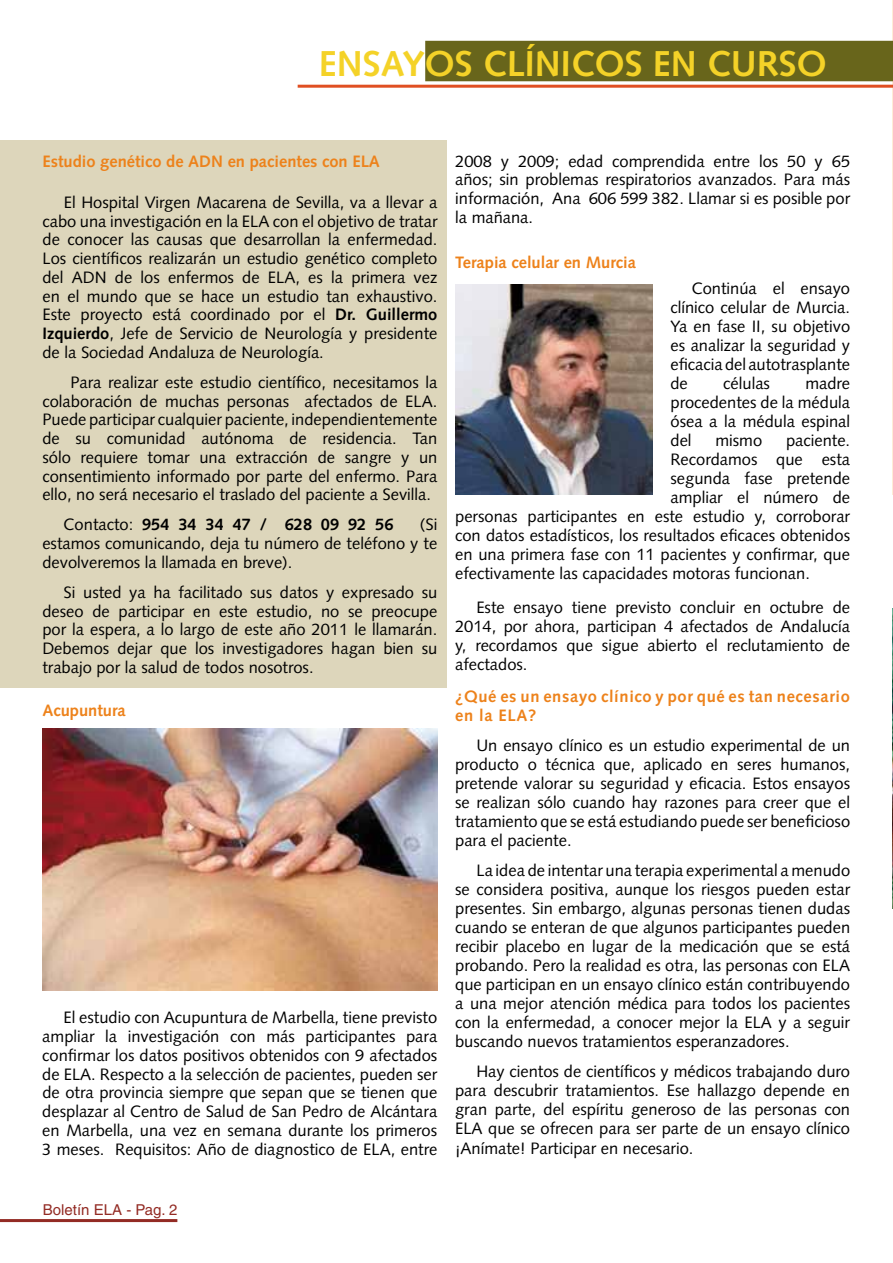
<style>
.page{position:relative;width:893px;height:1263px;background:#fff}
.page>*{position:absolute;margin:0;border:0;box-sizing:border-box;transform-origin:0 0}
.t1{font:700 36px "Syntax";color:#f4d228}
.t2{font:16.5px/18.8px "Syntax";color:#000;text-align:justify}
.t3{font:700 16.5px "Syntax";color:#ed821b}
.t4{font:700 16.5px/18.9px "Syntax";letter-spacing:.04em;color:#ed821b}
.t5{font:700 16.5px "Syntax";color:#000}
.t6{font:15px "Helvetica";color:#932b24}
.s1{font-weight:700}
.s2{font-weight:400}
</style>
<div class="page">
<div style="left:0;top:140px;width:446px;height:548px;background:#ddd6bb"></div>
<div style="left:425px;top:41px;width:468px;height:40px;background:#68651b"></div>
<hr style="left:298px;top:85px;width:595px;height:3px;background:#e04f22">
<img style="left:43px;top:729px;width:394px;height:262px">
<img style="left:455px;top:285px;width:198px;height:209px">
<img style="left:892px;top:609px;width:1px;height:300px">
<hr style="left:0;top:1219px;width:177px;height:3px;background:#932b24">
<h1 class="t1" style="left:319px;top:43px;width:509px">ENSAYOS CLÍNICOS EN CURSO</h1>
<p class="t3" style="left:43px;top:152px;width:339px">Estudio genético de ADN en pacientes con ELA</p>
<p class="t2" style="left:42px;top:193px;width:397px;text-indent:21px">El Hospital Virgen Macarena de Sevilla, va a llevar a cabo una investigación en la ELA con el objetivo de tratar de conocer las causas que desarrollan la enfermedad.<br>Los científicos realizarán un estudio genético completo del ADN de los enfermos de ELA, es la primera vez en el mundo que se hace un estudio tan exhaustivo.<br>Este proyecto está coordinado por el <span class="s1">Dr. Guillermo Izquierdo</span>, Jefe de Servicio de Neurología y presidente de la Sociedad Andaluza de Neurología.</p>
<p class="t2" style="left:42px;top:373px;width:396px;text-indent:28px">Para realizar este estudio científico, necesitamos la colaboración de muchas personas afectados de ELA.<br>Puede participar cualquier paciente, independientemente de su comunidad autónoma de residencia. Tan sólo requiere tomar una extracción de sangre y un consentimiento informado por parte del enfermo. Para ello, no será necesario el traslado del paciente a Sevilla.</p>
<p class="t5" style="left:64px;top:515px;width:331px"><span class="s2">Contacto:</span> 954 34 34 47 / 628 09 92 56</p>
<p class="t2" style="left:42px;top:515px;width:396px;text-indent:378px">(Si estamos comunicando, deja tu número de teléfono y te devolveremos la llamada en breve).</p>
<p class="t2" style="left:42px;top:583px;width:396px;text-indent:21px">Si usted ya ha facilitado sus datos y expresado su deseo de participar en este estudio, no se preocupe por la espera, a lo largo de este año 2011 le llamarán.<br>Debemos dejar que los investigadores hagan bien su trabajo por la salud de todos nosotros.</p>
<p class="t3" style="left:42px;top:701px;width:85px">Acupuntura</p>
<p class="t2" style="left:42px;top:1008px;width:397px;text-indent:21px">El estudio con Acupuntura de Marbella, tiene previsto ampliar la investigación con más participantes para confirmar los datos positivos obtenidos con 9 afectados de ELA. Respecto a la selección de pacientes, pueden ser de otra provincia siempre que sepan que se tienen que desplazar al Centro de Salud de San Pedro de Alcántara en Marbella, una vez en semana durante los primeros 3 meses. Requisitos: Año de diagnostico de ELA, entre</p>
<p class="t2" style="left:455px;top:152px;width:396px">2008 y 2009; edad comprendida entre los 50 y 65 años; sin problemas respiratorios avanzados. Para más información, Ana 606 599 382. Llamar si es posible por la mañana.</p>
<p class="t3" style="left:455px;top:253px;width:182px">Terapia celular en Murcia</p>
<p class="t2" style="left:670px;top:279px;width:181px;text-indent:21px">Continúa el ensayo clínico celular de Murcia.<br>Ya en fase II, su objetivo es analizar la seguridad y eficaciadel autotrasplante de</p>
<p class="t2" style="left:670px;top:374px;width:181px;text-indent:135px">madre procedentes de la médula ósea a la médula espinal del</p>
<p class="t2" style="left:723px;top:374px;width:48px">células</p>
<p class="t2" style="left:715px;top:431px;width:48px">mismo</p>
<p class="t2" style="left:786px;top:431px;width:66px">paciente.</p>
<p class="t2" style="left:670px;top:450px;width:181px">Recordamos que esta</p>
<p class="t2" style="left:670px;top:469px;width:181px">segunda fase pretende</p>
<p class="t2" style="left:670px;top:488px;width:181px">ampliar el número de</p>
<p class="t2" style="left:455px;top:507px;width:396px">personas participantes en este estudio y, corroborar</p>
<p class="t2" style="left:455px;top:526px;width:396px">con datos estadísticos, los resultados eficaces obtenidos</p>
<p class="t2" style="left:455px;top:545px;width:396px">en una primera fase con 11 pacientes y confirmar, que</p>
<p class="t2" style="left:455px;top:564px;width:356px">efectivamente las capacidades motoras funcionan.</p>
<p class="t2" style="left:455px;top:598px;width:396px;text-indent:21px">Este ensayo tiene previsto concluir en octubre de 2014, por ahora, participan 4 afectados de Andalucía y, recordamos que sigue abierto el reclutamiento de afectados.</p>
<p class="t4" style="left:455px;top:687px;width:396px">¿Qué es un ensayo clínico y por qué es tan necesario en la ELA?</p>
<p class="t2" style="left:455px;top:736px;width:397px;text-indent:21px">Un ensayo clínico es un estudio experimental de un producto o técnica que, aplicado en seres humanos, pretende valorar su seguridad y eficacia. Estos ensayos se realizan sólo cuando hay razones para creer que el tratamiento que se está estudiando puede ser beneficioso para el paciente.</p>
<p class="t2" style="left:455px;top:861px;width:397px;text-indent:21px">La idea de intentar una terapia experimental a menudo se considera positiva, aunque los riesgos pueden estar presentes. Sin embargo, algunas personas tienen dudas cuando se enteran de que algunos participantes pueden recibir placebo en lugar de la medicación que se está probando. Pero la realidad es otra, las personas con ELA que participan en un ensayo clínico están contribuyendo a una mejor atención médica para todos los pacientes con la enfermedad, a conocer mejor la ELA y a seguir buscando nuevos tratamientos esperanzadores.</p>
<p class="t2" style="left:455px;top:1062px;width:396px;text-indent:21px">Hay cientos de científicos y médicos trabajando duro para descubrir tratamientos. Ese hallazgo depende en gran parte, del espíritu generoso de las personas con ELA que se ofrecen para ser parte de un ensayo clínico ¡Anímate! Participar en necesario.</p>
<p class="t6" style="left:43px;top:1201px;width:136px">Boletín ELA - Pag. 2</p>
</div>
